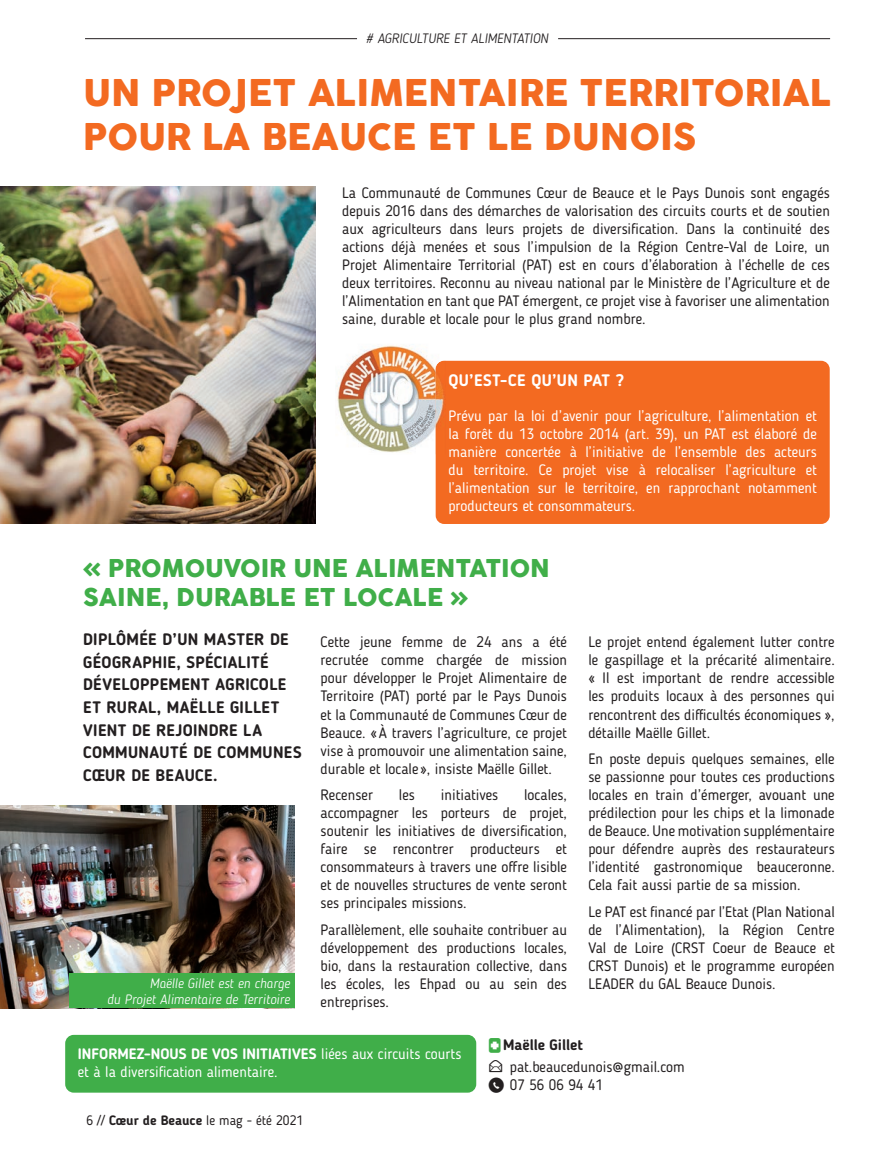
<style>
.page{position:relative;width:893px;height:1149px;background:#fff}
.page>*{position:absolute;margin:0;border:0;box-sizing:border-box;transform-origin:0 0}
.t1{font:36px/43.2px "Cocogoose";color:#f36a21}
.t2{font:24px/28.8px "Cocogoose";color:#40ae49}
.t3{font:700 16.5px/22.5px "Blogger Sans";letter-spacing:.02em;color:#231f20}
.t4{font:700 16.5px "Blogger Sans";letter-spacing:.02em;color:#fff}
.t5{font:15px/18px "Blogger Sans";color:#231f20;text-align:justify}
.t6{font:15px/18px "Blogger Sans";color:#fff;text-align:justify}
.t7{font:italic 300 13.5px "Blogger Sans";color:#fff}
.t8{font:13.5px "Blogger Sans";color:#231f20}
.t9{font:italic 300 13.5px "Blogger Sans";color:#231f20}
.s1{font-weight:700}
.s2{font-family:"Cut Outsfor 3 DFX";color:#40ae49}
.s3{font-family:"Social Media Circled"}
</style>
<div class="page">
<hr style="left:85px;top:38px;width:272px;height:1px;background:#231f20">
<hr style="left:558px;top:38px;width:272px;height:1px;background:#231f20">
<img style="left:0;top:805px;width:294px;height:202px">
<div style="left:69px;top:973px;width:225px;height:34px;background:#40ae49"></div>
<img style="left:0;top:186px;width:316px;height:338px">
<div style="left:436px;top:360px;width:394px;height:164px;background:#f36a21;border-radius:9px"></div>
<img style="left:336px;top:345px;width:100px;height:109px">
<img style="left:436px;top:360px;width:10px;height:67px">
<div style="left:65px;top:1034px;width:411px;height:58px;background:#40ae49;border-radius:9px"></div>
<p class="t9" style="left:366px;top:31px;width:184px"># AGRICULTURE ET ALIMENTATION</p>
<h1 class="t1" style="left:83px;top:73px;width:750px">UN PROJET ALIMENTAIRE TERRITORIAL<br>POUR LA BEAUCE ET LE DUNOIS</h1>
<p class="t5" style="left:342px;top:183px;width:489px">La Communauté de Communes Cœur de Beauce et le Pays Dunois sont engagés depuis 2016 dans des démarches de valorisation des circuits courts et de soutien aux agriculteurs dans leurs projets de diversification. Dans la continuité des actions déjà menées et sous l’impulsion de la Région Centre-Val de Loire, un Projet Alimentaire Territorial (PAT) est en cours d’élaboration à l’échelle de ces deux territoires. Reconnu au niveau national par le Ministère de l’Agriculture et de l’Alimentation en tant que PAT émergent, ce projet vise à favoriser une alimentation saine, durable et locale pour le plus grand nombre.</p>
<p class="t4" style="left:448px;top:370px;width:177px">QU’EST-CE QU’UN PAT ?</p>
<p class="t6" style="left:448px;top:407px;width:370px">Prévu par la loi d’avenir pour l’agriculture, l’alimentation et la forêt du 13 octobre 2014 (art. 39), un PAT est élaboré de manière concertée à l’initiative de l’ensemble des acteurs du territoire. Ce projet vise à relocaliser l’agriculture et l’alimentation sur le territoire, en rapprochant notamment producteurs et consommateurs.</p>
<h2 class="t2" style="left:83px;top:554px;width:468px">« PROMOUVOIR UNE ALIMENTATION<br>SAINE, DURABLE ET LOCALE »</h2>
<p class="t3" style="left:83px;top:628px;width:220px">DIPLÔMÉE D’UN MASTER DE<br>GÉOGRAPHIE, SPÉCIALITÉ<br>DÉVELOPPEMENT AGRICOLE<br>ET RURAL, MAËLLE GILLET<br>VIENT DE REJOINDRE LA<br>COMMUNAUTÉ DE COMMUNES<br>CŒUR DE BEAUCE.</p>
<p class="t5" style="left:321px;top:633px;width:248px">Cette jeune femme de 24 ans a été recrutée comme chargée de mission pour développer le Projet Alimentaire de Territoire (PAT) porté par le Pays Dunois et la Communauté de Communes Cœur de Beauce. « À travers l’agriculture, ce projet vise à promouvoir une alimentation saine, durable et locale », insiste Maëlle Gillet.</p>
<p class="t5" style="left:321px;top:785px;width:54px">Recenser</p>
<p class="t5" style="left:399px;top:785px;width:18px">les</p>
<p class="t5" style="left:441px;top:785px;width:59px">initiatives</p>
<p class="t5" style="left:588px;top:633px;width:248px">Le projet entend également lutter contre le gaspillage et la précarité alimentaire. « Il est important de rendre accessible les produits locaux à des personnes qui rencontrent des difficultés économiques », détaille Maëlle Gillet.</p>
<p class="t5" style="left:588px;top:749px;width:248px">En poste depuis quelques semaines, elle se passionne pour toutes ces productions locales en train d’émerger, avouant une prédilection pour les chips et la limonade de Beauce. Une motivation supplémentaire pour défendre auprès des restaurateurs l’identité gastronomique beauceronne.<br>Cela fait aussi partie de sa mission.</p>
<p class="t5" style="left:588px;top:902px;width:248px">Le PAT est financé par l’Etat (Plan National de l’Alimentation), la Région Centre Val de Loire (CRST Coeur de Beauce et CRST Dunois) et le programme européen</p>
<p class="t5" style="left:321px;top:785px;width:248px;text-indent:204px">locales, accompagner les porteurs de projet, soutenir les initiatives de diversification, faire se rencontrer producteurs et consommateurs à travers une offre lisible et de nouvelles structures de vente seront ses principales missions.</p>
<p class="t5" style="left:321px;top:920px;width:248px">Parallèlement, elle souhaite contribuer au développement des productions locales, bio, dans la restauration collective, dans les écoles, les Ehpad ou au sein des entreprises.</p>
<p class="t7" style="left:150px;top:974px;width:142px">Maëlle Gillet est en charge</p>
<p class="t5" style="left:588px;top:974px;width:189px">LEADER du GAL Beauce Dunois.</p>
<p class="t7" style="left:107px;top:990px;width:184px">du Projet Alimentaire de Territoire</p>
<p class="t6" style="left:78px;top:1044px;width:385px"><span class="s1">INFORMEZ-NOUS DE VOS INITIATIVES</span> liées aux circuits courts et à la diversification alimentaire.</p>
<p class="t5" style="left:510px;top:1033px;width:176px;line-height:22.2px;text-indent:-21px"><span class="s2">r</span> <span class="s1">Maëlle Gillet </span>pat.beaucedunois@gmail.com</p>
<p class="t5" style="left:489px;top:1075px;width:116px"><span class="s3">m</span> 07 56 06 94 41</p>
<p class="t8" style="left:86px;top:1112px;width:218px">6 // <span class="s1">Cœur de Beauce</span> le mag - été 2021</p>
</div>
